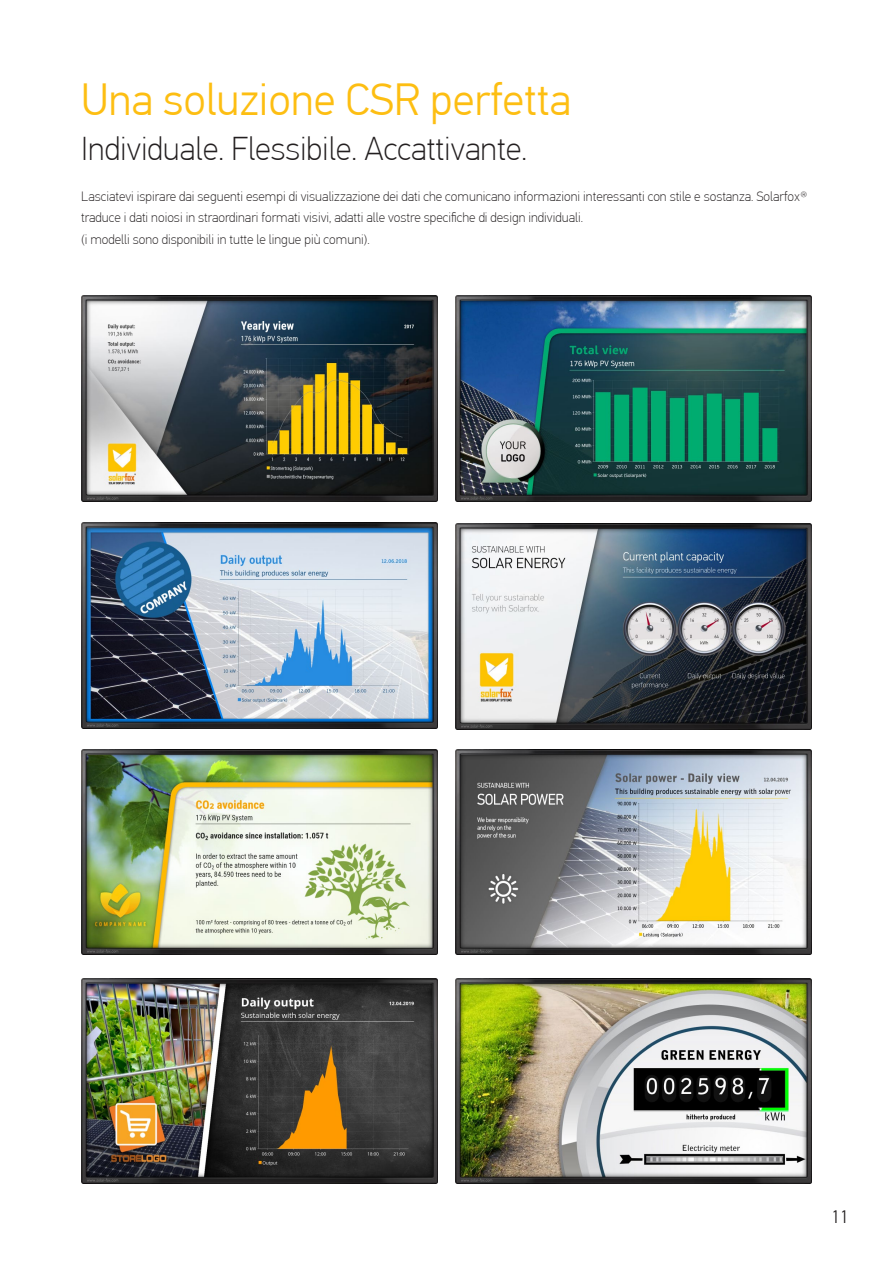
<style>
.page{position:relative;width:893px;height:1263px;background:#fff}
.page>*{position:absolute;margin:0;border:0;box-sizing:border-box;transform-origin:0 0}
.t1{font:300 45px "PF Din Text Pro";color:#fdbe12}
.t2{font:100 33px "PF Din Text Pro";color:#231f20}
.t3{font:300 18px "PF Din Text Pro";color:#231f20}
.t4{font:100 13.5px/21px "PF Din Text Pro";color:#231f20}
</style>
<div class="page">
<img style="left:81px;top:295px;width:356px;height:206px">
<img style="left:81px;top:522px;width:356px;height:206px">
<img style="left:455px;top:295px;width:356px;height:206px">
<img style="left:455px;top:749px;width:356px;height:206px">
<img style="left:81px;top:749px;width:356px;height:206px">
<img style="left:455px;top:524px;width:356px;height:205px">
<img style="left:81px;top:978px;width:356px;height:206px">
<img style="left:455px;top:978px;width:356px;height:206px">
<h1 class="t1" style="left:81px;top:74px;width:491px">Una soluzione CSR perfetta</h1>
<h2 class="t2" style="left:81px;top:130px;width:447px">Individuale. Flessibile. Accattivante.</h2>
<p class="t4" style="left:81px;top:187px;width:728px">Lasciatevi ispirare dai seguenti esempi di visualizzazione dei dati che comunicano informazioni interessanti con stile e sostanza. Solarfox® traduce i dati noiosi in straordinari formati visivi, adatti alle vostre specifiche di design individuali.<br>(i modelli sono disponibili in tutte le lingue più comuni).</p>
<h3 class="t3" style="left:831px;top:1207px;width:19px">11</h3>
</div>
